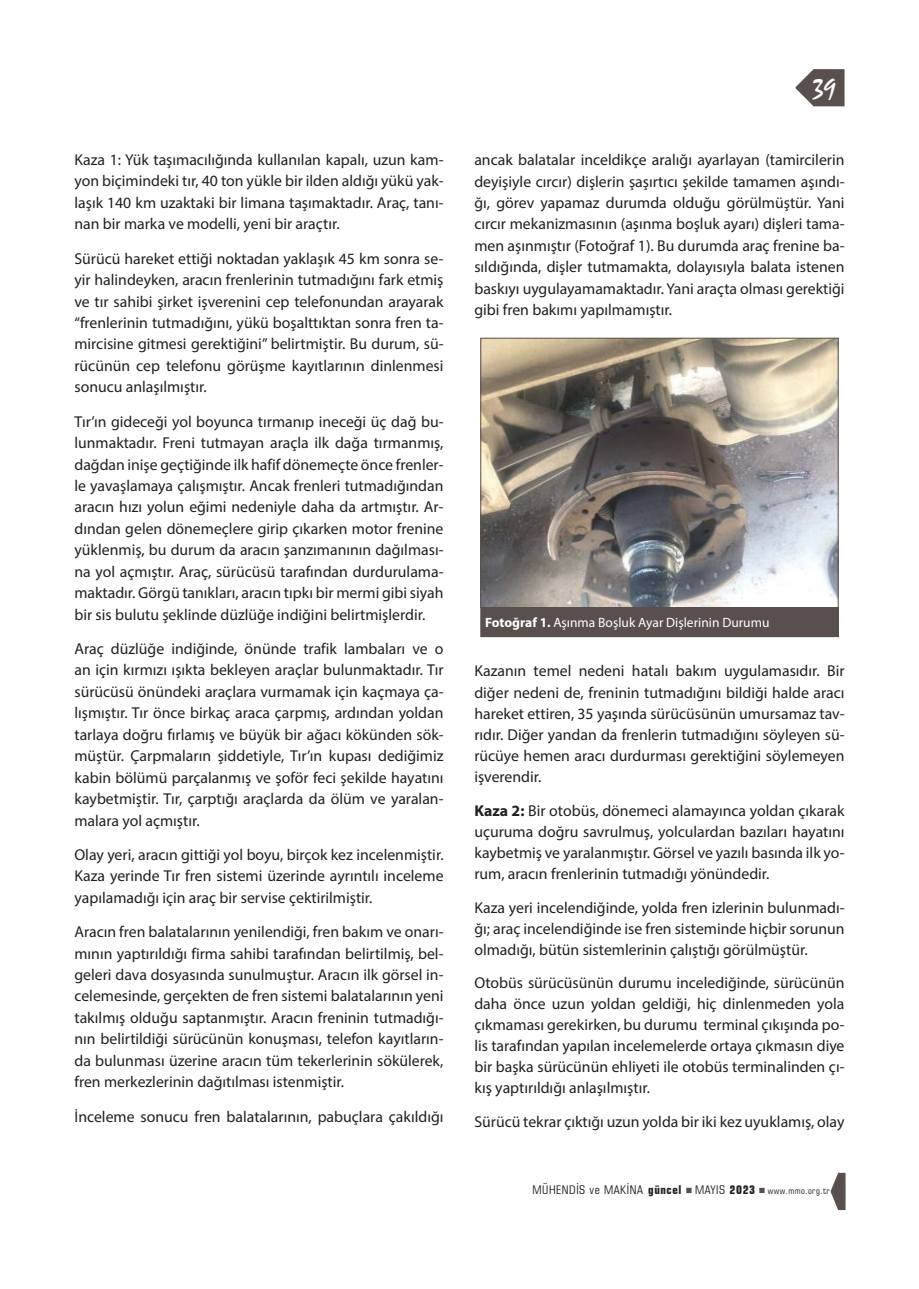
<style>
.page{position:relative;width:919px;height:1289px;background:#fff}
.page>*{position:absolute;margin:0;border:0;box-sizing:border-box;transform-origin:0 0}
.t1{font:27px "TR Mystical Plain";color:#fff}
.t2{font:15.75px/21.5px "Myriad Pro";color:#231f20;text-align:justify}
.t3{font:13.5px "Myriad Pro";color:#fff}
.t4{font:condensed 12px "Square 721 BT";letter-spacing:.05em;color:#231f20}
.t5{font:condensed 9px "Square 721 BT";letter-spacing:.05em;color:#231f20}
.s1{font-weight:700}
</style>
<div class="page">
<svg style="left:795px;top:69px;width:49px;height:37px"></svg>
<svg style="left:830px;top:1172px;width:15px;height:37px"></svg>
<img style="left:482px;top:340px;width:354px;height:267px">
<div style="left:480px;top:607px;width:358px;height:30px;background:#59504e"></div>
<p class="t2" style="left:74px;top:149px;width:370px">Kaza 1: Yük taşımacılığında kullanılan kapalı, uzun kam&shy;yon biçimindeki tır, 40 ton yükle bir ilden aldığı yükü yak&shy;laşık 140 km uzaktaki bir limana taşımaktadır. Araç, tanı&shy;nan bir marka ve modelli, yeni bir araçtır.</p>
<p class="t2" style="left:74px;top:247px;width:370px">Sürücü hareket ettiği noktadan yaklaşık 45 km sonra se&shy;yir halindeyken, aracın frenlerinin tutmadığını fark etmiş ve tır sahibi şirket işverenini cep telefonundan arayarak “frenlerinin tutmadığını, yükü boşalttıktan sonra fren ta&shy;mircisine gitmesi gerektiğini” belirtmiştir. Bu durum, sü&shy;rücünün cep telefonu görüşme kayıtlarının dinlenmesi sonucu anlaşılmıştır.</p>
<p class="t2" style="left:74px;top:410px;width:370px">Tır’ın gideceği yol boyunca tırmanıp ineceği üç dağ bu&shy;lunmaktadır. Freni tutmayan araçla ilk dağa tırmanmış, dağdan inişe geçtiğinde ilk hafif dönemeçte önce frenler&shy;le yavaşlamaya çalışmıştır. Ancak frenleri tutmadığından aracın hızı yolun eğimi nedeniyle daha da artmıştır. Ar&shy;dından gelen dönemeçlere girip çıkarken motor frenine yüklenmiş, bu durum da aracın şanzımanının dağılması&shy;na yol açmıştır. Araç, sürücüsü tarafından durdurulama&shy;maktadır. Görgü tanıkları, aracın tıpkı bir mermi gibi siyah bir sis bulutu şeklinde düzlüğe indiğini belirtmişlerdir.</p>
<p class="t2" style="left:74px;top:637px;width:370px">Araç düzlüğe indiğinde, önünde trafik lambaları ve o an için kırmızı ışıkta bekleyen araçlar bulunmaktadır. Tır sürücüsü önündeki araçlara vurmamak için kaçmaya ça&shy;lışmıştır. Tır önce birkaç araca çarpmış, ardından yoldan tarlaya doğru fırlamış ve büyük bir ağacı kökünden sök&shy;müştür. Çarpmaların şiddetiyle, Tır’ın kupası dediğimiz kabin bölümü parçalanmış ve şoför feci şekilde hayatını kaybetmiştir. Tır, çarptığı araçlarda da ölüm ve yaralan&shy;malara yol açmıştır.</p>
<p class="t2" style="left:74px;top:843px;width:370px">Olay yeri, aracın gittiği yol boyu, birçok kez incelenmiştir.<br>Kaza yerinde Tır fren sistemi üzerinde ayrıntılı inceleme yapılamadığı için araç bir servise çektirilmiştir.</p>
<p class="t2" style="left:74px;top:920px;width:370px">Aracın fren balatalarının yenilendiği, fren bakım ve onarı&shy;mının yaptırıldığı firma sahibi tarafından belirtilmiş, bel&shy;geleri dava dosyasında sunulmuştur. Aracın ilk görsel in&shy;celemesinde, gerçekten de fren sistemi balatalarının yeni takılmış olduğu saptanmıştır. Aracın freninin tutmadığı&shy;nın belirtildiği sürücünün konuşması, telefon kayıtların&shy;da bulunması üzerine aracın tüm tekerlerinin sökülerek, fren merkezlerinin dağıtılması istenmiştir.</p>
<p class="t2" style="left:74px;top:1105px;width:370px">İnceleme sonucu fren balatalarının, pabuçlara çakıldığı</p>
<h1 class="t1" style="left:812px;top:73px;width:25px">39</h1>
<p class="t2" style="left:474px;top:149px;width:371px">ancak balatalar inceldikçe aralığı ayarlayan (tamircilerin deyişiyle cırcır) dişlerin şaşırtıcı şekilde tamamen aşındı&shy;ğı, görev yapamaz durumda olduğu görülmüştür. Yani cırcır mekanizmasının (aşınma boşluk ayarı) dişleri tama&shy;men aşınmıştır (Fotoğraf 1). Bu durumda araç frenine ba&shy;sıldığında, dişler tutmamakta, dolayısıyla balata istenen baskıyı uygulayamamaktadır. Yani araçta olması gerektiği gibi fren bakımı yapılmamıştır.</p>
<p class="t3" style="left:485px;top:614px;width:286px"><span class="s1">Fotoğraf 1.</span> Aşınma Boşluk Ayar Dişlerinin Durumu</p>
<p class="t2" style="left:474px;top:660px;width:371px">Kazanın temel nedeni hatalı bakım uygulamasıdır. Bir diğer nedeni de, freninin tutmadığını bildiği halde aracı hareket ettiren, 35 yaşında sürücüsünün umursamaz tav&shy;rıdır. Diğer yandan da frenlerin tutmadığını söyleyen sü&shy;rücüye hemen aracı durdurması gerektiğini söylemeyen işverendir.</p>
<p class="t2" style="left:474px;top:799px;width:371px;line-height:21px"><span class="s1">Kaza 2:</span> Bir otobüs, dönemeci alamayınca yoldan çıkarak uçuruma doğru savrulmuş, yolculardan bazıları hayatını kaybetmiş ve yaralanmıştır. Görsel ve yazılı basında ilk yo&shy;rum, aracın frenlerinin tutmadığı yönündedir.</p>
<p class="t2" style="left:474px;top:896px;width:371px;line-height:21px">Kaza yeri incelendiğinde, yolda fren izlerinin bulunmadı&shy;ğı; araç incelendiğinde ise fren sisteminde hiçbir sorunun olmadığı, bütün sistemlerinin çalıştığı görülmüştür.</p>
<p class="t2" style="left:474px;top:972px;width:371px;line-height:21px">Otobüs sürücüsünün durumu incelediğinde, sürücünün daha önce uzun yoldan geldiği, hiç dinlenmeden yola çıkmaması gerekirken, bu durumu terminal çıkışında po&shy;lis tarafından yapılan incelemelerde ortaya çıkmasın diye bir başka sürücünün ehliyeti ile otobüs terminalinden çı&shy;kış yaptırıldığı anlaşılmıştır.</p>
<p class="t2" style="left:474px;top:1110px;width:371px">Sürücü tekrar çıktığı uzun yolda bir iki kez uyuklamış, olay</p>
<p class="t4" style="left:532px;top:1182px;width:224px">MÜHENDİS ve MAKİNA <span class="s1">güncel</span> MAYIS <span class="s1">2023</span></p>
<p class="t5" style="left:767px;top:1185px;width:63px">www.mmo.org.tr</p>
</div>
